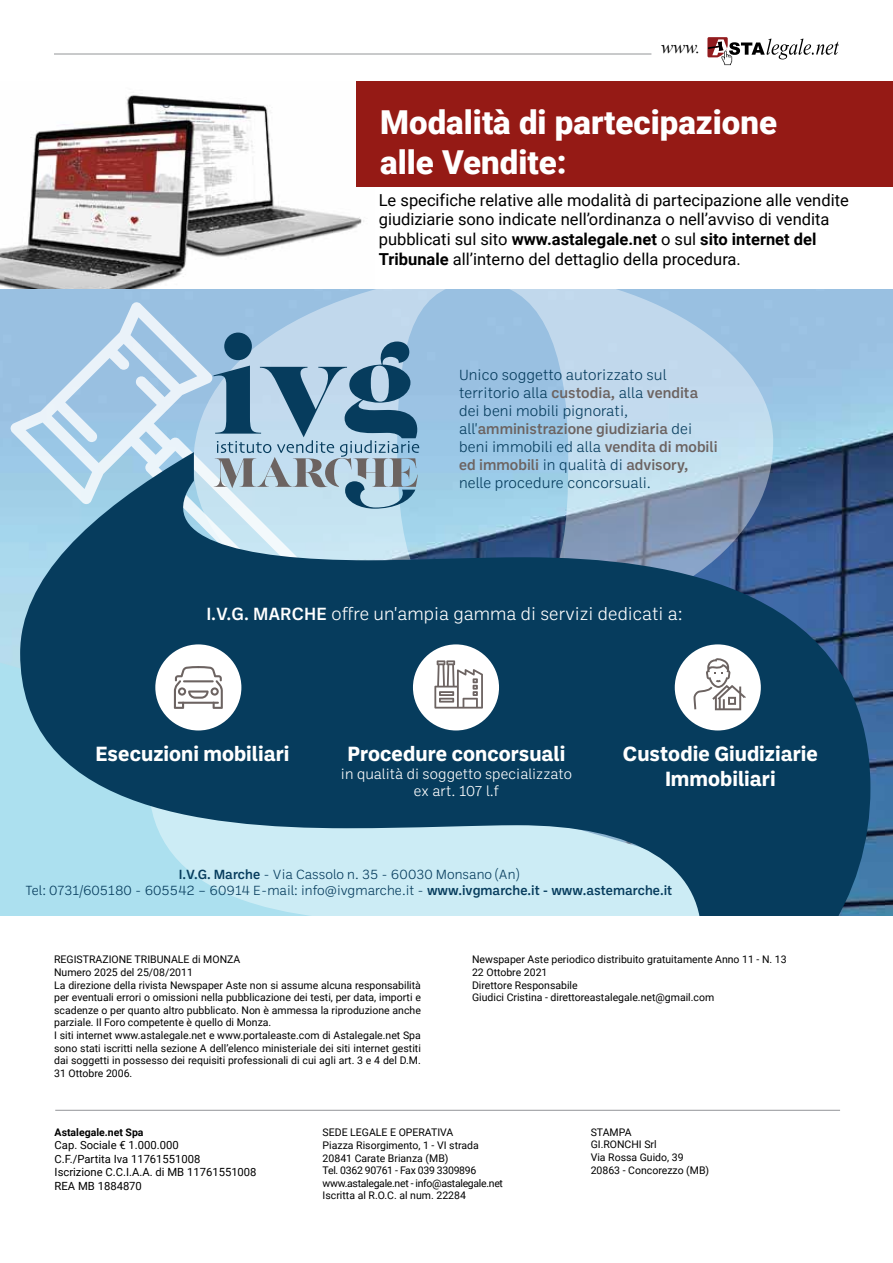
<style>
.page{position:relative;width:893px;height:1263px;background:#fff}
.page>*{position:absolute;margin:0;border:0;box-sizing:border-box;transform-origin:0 0}
.t1{font:900 33px/39.6px "Roboto";color:#fff}
.t2{font:700 21px/25.2px "Ballinger";color:#fff;text-align:center}
.t3{font:300 18px "Ballinger";color:#fff}
.t4{font:italic 18px "Times New Roman";color:#000}
.t5{font:16.5px/19.8px "Roboto";color:#000}
.t6{font:300 15px/18px "Ballinger";color:#063c5d}
.t7{font:300 14.7px/17.5px "Ballinger";color:#fff;text-align:center}
.t8{font:300 13.5px/16.2px "Ballinger";color:#063c5d;text-align:center}
.t9{font:11.25px/13.5px "Roboto";color:#000}
.t10{font:10.5px/12.6px "Roboto";color:#000}
.t11{font:700 10.5px "Roboto";color:#000}
.s1{font-weight:700}
.s2{font-weight:500;color:#6c6361}
.s3{font-weight:500}
</style>
<div class="page">
<svg style="left:707px;top:37px;width:132px;height:28px"></svg>
<hr style="left:55px;top:1110px;width:785px;height:1px;background:#939598">
<hr style="left:54px;top:54px;width:597px;height:1px;background:#939598">
<img style="left:1px;top:95px;width:374px;height:195px">
<div style="left:356px;top:81px;width:537px;height:106px;background:#951a15"></div>
<img style="left:0;top:290px;width:893px;height:625px">
<svg style="left:11px;top:302px;width:138px;height:293px;background:#abcce7"></svg>
<div style="left:0;top:662px;width:20px;height:253px;background:#ace0ef"></div>
<svg style="left:149px;top:290px;width:688px;height:162px;background:#abcce7"></svg>
<svg style="left:20px;top:452px;width:850px;height:463px;background:#44728f"></svg>
<svg style="left:213px;top:333px;width:206px;height:176px;background:#8eadc2"></svg>
<div style="left:155px;top:644px;width:86px;height:86px;background:#fff;border-radius:50%"></div>
<div style="left:413px;top:644px;width:86px;height:86px;background:#fff;border-radius:50%"></div>
<svg style="left:434px;top:660px;width:49px;height:48px"></svg>
<div style="left:675px;top:644px;width:86px;height:86px;background:#fff;border-radius:50%"></div>
<svg style="left:174px;top:666px;width:49px;height:43px"></svg>
<hr style="left:183px;top:680px;width:31px;height:2px;background:#6c6361">
<svg style="left:693px;top:658px;width:53px;height:52px"></svg>
<h3 class="t4" style="left:661px;top:35px;width:41px">www.</h3>
<h1 class="t1" style="left:380px;top:101px;width:398px">Modalità di partecipazione alle Vendite:</h1>
<p class="t5" style="left:379px;top:189px;width:472px">Le specifiche relative alle modalità di partecipazione alle vendite giudiziarie sono indicate nell’ordinanza o nell’avviso di vendita pubblicati sul sito <span class="s1">www.astalegale.net</span> o sul <span class="s1">sito internet del Tribunale</span> all’interno del dettaglio della procedura.</p>
<p class="t6" style="left:459px;top:366px;width:260px">Unico soggetto autorizzato sul territorio alla <span class="s2">custodia,</span> alla <span class="s2">vendita </span>dei beni mobili pignorati, all'<span class="s2">amministrazione giudiziaria</span> dei beni immobili ed alla <span class="s2">vendita di mobili ed immobili</span> in qualità di <span class="s2">advisory, </span>nelle procedure concorsuali.</p>
<h3 class="t3" style="left:206px;top:603px;width:478px"><span class="s3">I.V.G. MARCHE</span> o-re un'ampia gamma di servizi dedicati a:</h3>
<h2 class="t2" style="left:95px;top:741px;width:196px">Esecuzioni mobiliari</h2>
<h2 class="t2" style="left:347px;top:741px;width:219px">Procedure concorsuali</h2>
<h3 class="t7" style="left:341px;top:765px;width:232px">in qualità di soggetto specializzato ex art. 107 l.f</h3>
<h2 class="t2" style="left:623px;top:741px;width:197px">Custodie Giudiziarie<br>Immobiliari</h2>
<p class="t8" style="left:26px;top:866px;width:648px"><span class="s3">I.V.G. Marche</span> - Via Cassolo n. 35 - 60030 Monsano (An)<br>Tel: 0731/605180 - 605542 – 60914 E-mail: info@ivgmarche.it - <span class="s3">www.ivgmarche.it - www.astemarche.it</span></p>
<p class="t10" style="left:54px;top:953px;width:368px">REGISTRAZIONE TRIBUNALE di MONZA<br>Numero 2025 del 25/08/2011<br>La direzione della rivista Newspaper Aste non si assume alcuna responsabilità per eventuali errori o omissioni nella pubblicazione dei testi, per data, importi e scadenze o per quanto altro pubblicato. Non è ammessa la riproduzione anche parziale. Il Foro competente è quello di Monza.<br>I siti internet www.astalegale.net e www.portaleaste.com di Astalegale.net Spa sono stati iscritti nella sezione A dell’elenco ministeriale dei siti internet gestiti dai soggetti in possesso dei requisiti professionali di cui agli art. 3 e 4 del D.M.<br>31 Ottobre 2006.</p>
<p class="t10" style="left:472px;top:953px;width:316px">Newspaper Aste periodico distribuito gratuitamente Anno 11 - N. 13<br>22 Ottobre 2021<br>Direttore Responsabile<br>Giudici Cristina - direttoreastalegale.net@gmail.com</p>
<p class="t11" style="left:55px;top:1125px;width:90px">Astalegale.net Spa</p>
<p class="t9" style="left:55px;top:1138px;width:203px">Cap. Sociale € 1.000.000<br>C.F./Partita Iva 11761551008<br>Iscrizione C.C.I.A.A. di MB 11761551008<br>REA MB 1884870</p>
<p class="t10" style="left:323px;top:1126px;width:182px">SEDE LEGALE E OPERATIVA<br>Piazza Risorgimento, 1 - VI strada<br>20841 Carate Brianza (MB)<br>Tel. 0362 90761 - Fax 039 3309896 www.astalegale.net - info@astalegale.net<br>Iscritta al R.O.C. al num. 22284</p>
<p class="t10" style="left:591px;top:1125px;width:120px">STAMPA<br>GI.RONCHI Srl<br>Via Rossa Guido, 39<br>20863 - Concorezzo (MB)</p>
</div>
